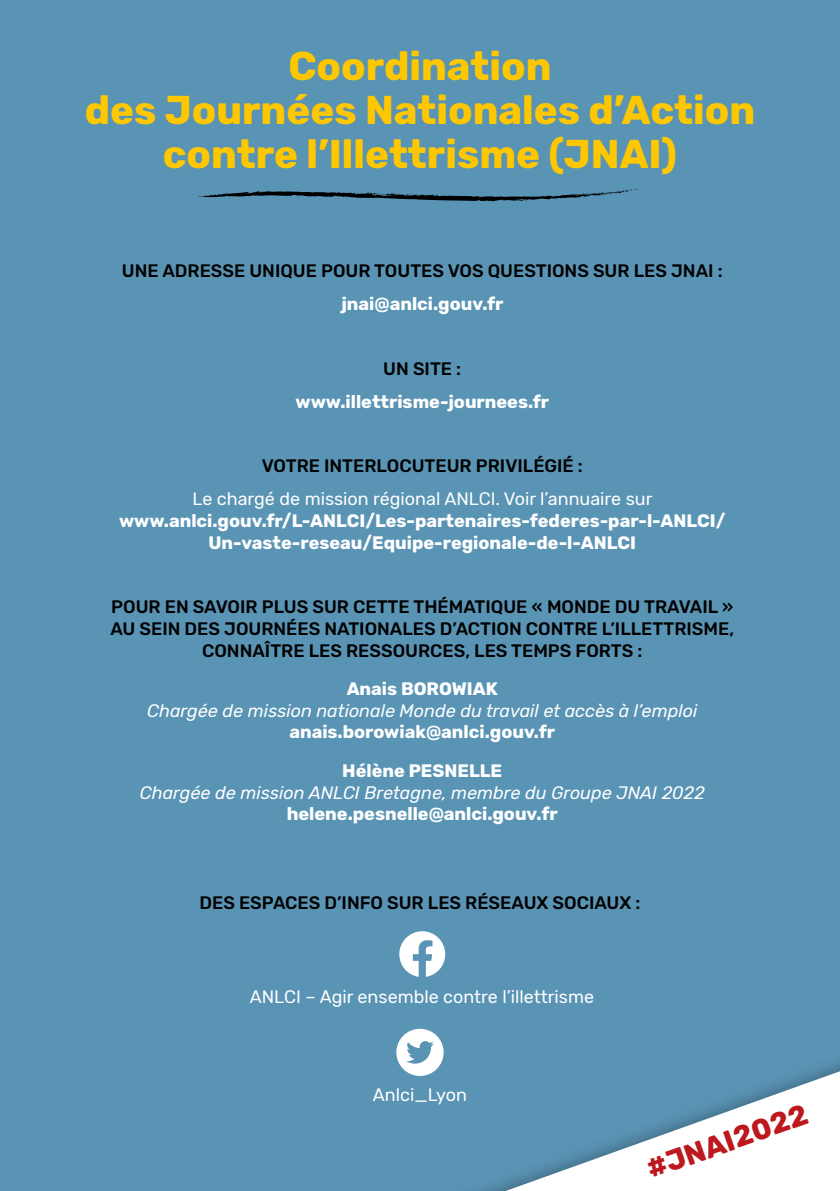
<style>
.page{position:relative;width:840px;height:1191px;background:#fff}
.page>*{position:absolute;margin:0;border:0;box-sizing:border-box;transform-origin:0 0}
.t1{font:700 40px/44px "Rubik";color:#fec700;text-align:center}
.t2{font:700 29.2px "Rubik";color:#bc181e}
.t3{font:500 18px/21.6px "Rubik";color:#000;text-align:center}
.t4{font:700 18px/21.6px "Rubik";color:#fff;text-align:center}
.t5{font:italic 18px "Rubik";color:#fff}
.t6{font:18px "Rubik";color:#fff}
</style>
<div class="page">
<div style="left:0;top:0;width:839px;height:1191px;background:#5a94b5"></div>
<svg style="left:198px;top:188px;width:444px;height:14px"></svg>
<svg style="left:505px;top:1071px;width:334px;height:120px"></svg>
<svg style="left:399px;top:931px;width:46px;height:46px"></svg>
<div style="left:396px;top:1028px;width:47px;height:48px;background:#fff;border-radius:50%"></div>
<svg style="left:406px;top:1041px;width:27px;height:22px"></svg>
<h1 class="t1" style="left:85px;top:45px;width:671px">Coordination<br>des Journées Nationales d’Action contre l’Illettrisme (JNAI)</h1>
<p class="t3" style="left:122px;top:260px;width:602px">UNE ADRESSE UNIQUE POUR TOUTES VOS QUESTIONS SUR LES JNAI :</p>
<p class="t4" style="left:341px;top:293px;width:163px">jnai@anlci.gouv.fr</p>
<p class="t3" style="left:383px;top:358px;width:79px">UN SITE :</p>
<p class="t4" style="left:295px;top:391px;width:255px">www.illettrisme-journees.fr</p>
<p class="t3" style="left:261px;top:456px;width:322px">VOTRE INTERLOCUTEUR PRIVILÉGIÉ :</p>
<p class="t6" style="left:192px;top:489px;width:461px">Le chargé de mission régional ANLCI. Voir l’annuaire sur</p>
<p class="t4" style="left:119px;top:510px;width:607px">www.anlci.gouv.fr/L-ANLCI/Les-partenaires-federes-par-l-ANLCI/<br>Un-vaste-reseau/Equipe-regionale-de-l-ANLCI</p>
<p class="t3" style="left:110px;top:597px;width:625px">POUR EN SAVOIR PLUS SUR CETTE THÉMATIQUE « MONDE DU TRAVAIL »<br>AU SEIN DES JOURNÉES NATIONALES D’ACTION CONTRE L’ILLETTRISME,<br>CONNAÎTRE LES RESSOURCES, LES TEMPS FORTS :</p>
<p class="t4" style="left:346px;top:678px;width:152px">Anais BOROWIAK</p>
<p class="t5" style="left:147px;top:700px;width:551px">Chargée de mission nationale Monde du travail et accès à l’emploi</p>
<p class="t4" style="left:289px;top:713px;width:267px;line-height:38.6px">anais.borowiak@anlci.gouv.fr<br>Hélène PESNELLE</p>
<p class="t5" style="left:140px;top:782px;width:566px">Chargée de mission ANLCI Bretagne, membre du Groupe JNAI 2022</p>
<p class="t4" style="left:286px;top:803px;width:272px">helene.pesnelle@anlci.gouv.fr</p>
<p class="t3" style="left:199px;top:892px;width:442px">DES ESPACES D’INFO SUR LES RÉSEAUX SOCIAUX :</p>
<p class="t6" style="left:249px;top:986px;width:346px">ANLCI – Agir ensemble contre l’illettrisme</p>
<p class="t6" style="left:373px;top:1085px;width:95px">Anlci_Lyon</p>
<h2 class="t2" style="left:641px;top:1154px;width:170px;rotate:-20deg">#JNAI2022</h2>
</div>
